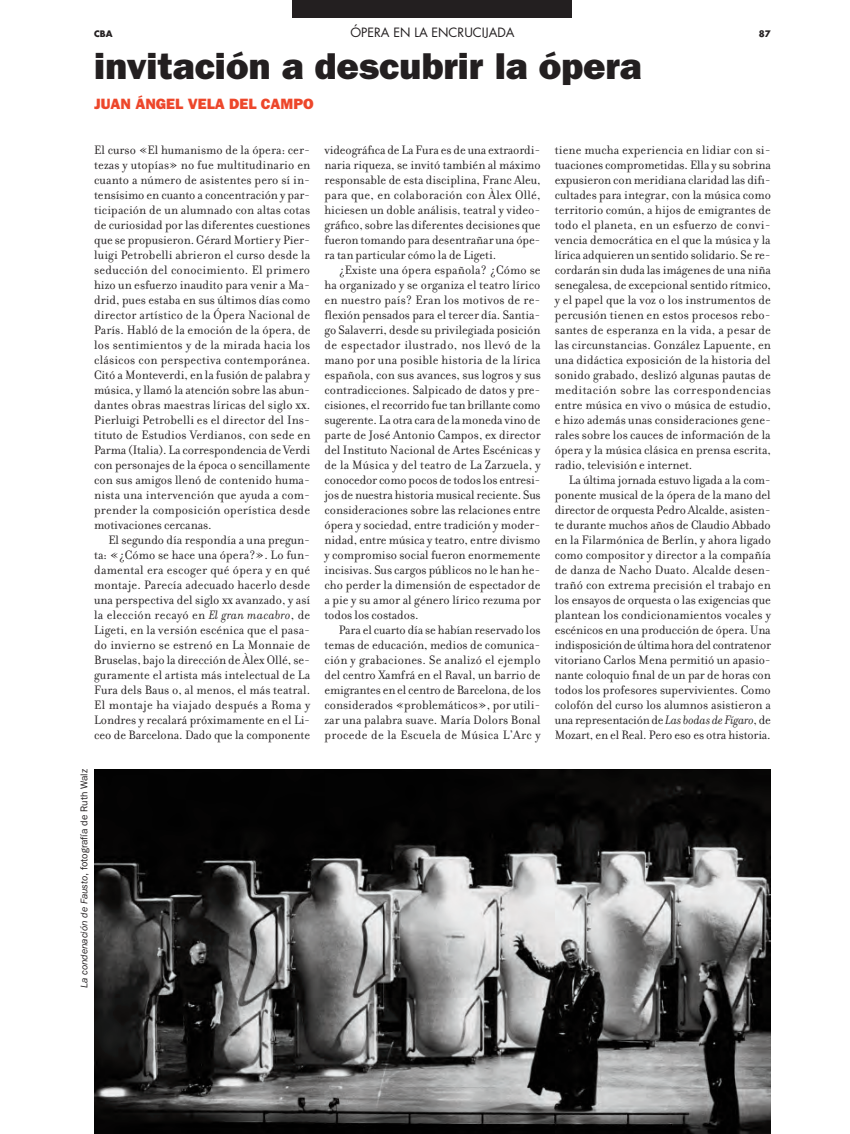
<style>
.page{position:relative;width:850px;height:1134px;background:#fff}
.page>*{position:absolute;margin:0;border:0;box-sizing:border-box;transform-origin:0 0}
.t1{font:37.5px "ITC Franklin Gothic Std Hvy";color:#231f20}
.t2{font:15px "ITC Franklin Gothic Std Hvy";color:#ed472b}
.t3{font:13.12px/15px "Filosofia";letter-spacing:-.005em;color:#231f20;text-align:justify}
.t4{font:12.5px "Futura";color:#231f20}
.t5{font:italic 10px "ITC Franklin Gothic Std";color:#231f20}
.t6{font:700 8.75px "Futura";color:#231f20}
.s1{font-family:"Filosofia Small Caps"}
.s2{font-style:italic}
.s3{font-style:normal}
</style>
<div class="page">
<div style="left:292px;top:0;width:280px;height:18px;background:#231f20"></div>
<img style="left:94px;top:769px;width:677px;height:365px">
<p class="t6" style="left:94px;top:28px;width:20px">CBA</p>
<p class="t4" style="left:351px;top:24px;width:166px">ÓPERA EN LA ENCRUCIJADA</p>
<p class="t6" style="left:759px;top:28px;width:13px">87</p>
<h1 class="t1" style="left:94px;top:44px;width:549px">invitación a descubrir la ópera</h1>
<p class="t2" style="left:94px;top:95px;width:72px">Juan Ángel</p>
<p class="t2" style="left:188px;top:95px;width:127px">Vela del Campo</p>
<p class="t3" style="left:94px;top:143px;width:218px">El curso «El humanismo de la ópera: cer&shy;tezas y utopías» no fue multitudinario en cuanto a número de asistentes pero sí in&shy;tensísimo en cuanto a concentración y par&shy;ticipación de un alumnado con altas cotas de curiosidad por las diferentes cuestiones que se propusieron. Gérard Mortier y Pier&shy;luigi Petrobelli abrieron el curso desde la seducción del conocimiento. El primero hizo un esfuerzo inaudito para venir a Ma&shy;drid, pues estaba en sus últimos días como director artístico de la Ópera Nacional de París. Habló de la emoción de la ópera, de los sentimientos y de la mirada hacia los clásicos con perspectiva contemporánea.<br>Citó a Monteverdi, en la fusión de palabra y música, y llamó la atención sobre las abun&shy;dantes obras maestras líricas del siglo <span class="s1">xx</span>.<br>Pierluigi Petrobelli es el director del Ins&shy;tituto de Estudios Verdianos, con sede en Parma (Italia). La correspondencia de Verdi con personajes de la época o sencillamente con sus amigos llenó de contenido huma&shy;nista una intervención que ayuda a com&shy;prender la composición operística desde motivaciones cercanas.</p>
<p class="t3" style="left:94px;top:533px;width:218px;text-indent:14px">El segundo día respondía a una pregun&shy;ta: «¿Cómo se hace una ópera?». Lo fun&shy;damental era escoger qué ópera y en qué montaje. Parecía adecuado hacerlo desde una perspectiva del siglo <span class="s1">xx</span> avanzado, y así la elección recayó en <span class="s2">El gran macabro</span>, de Ligeti, en la versión escénica que el pasa&shy;do invierno se estrenó en La Monnaie de Bruselas, bajo la dirección de Àlex Ollé, se&shy;guramente el artista más intelectual de La Fura dels Baus o, al menos, el más teatral.<br>El montaje ha viajado después a Roma y Londres y recalará próximamente en el Li&shy;ceo de Barcelona. Dado que la componente</p>
<p class="t5" style="left:79px;top:988px;width:221px;rotate:-90deg">La condenación de Fausto<span class="s3">, fotografía de Ruth Walz</span></p>
<p class="t3" style="left:324px;top:143px;width:218px">videográfica de La Fura es de una extraordi&shy;naria riqueza, se invitó también al máximo responsable de esta disciplina, Franc Aleu, para que, en colaboración con Àlex Ollé, hiciesen un doble análisis, teatral y video&shy;gráfico, sobre las diferentes decisiones que fueron tomando para desentrañar una ópe&shy;ra tan particular cómo la de Ligeti.</p>
<p class="t3" style="left:324px;top:263px;width:218px;text-indent:14px">¿Existe una ópera española? ¿Cómo se ha organizado y se organiza el teatro lírico en nuestro país? Eran los motivos de re&shy;flexión pensados para el tercer día. Santia&shy;go Salaverri, desde su privilegiada posición de espectador ilustrado, nos llevó de la mano por una posible historia de la lírica española, con sus avances, sus logros y sus contradicciones. Salpicado de datos y pre&shy;cisiones, el recorrido fue tan brillante como sugerente. La otra cara de la moneda vino de parte de José Antonio Campos, ex director del Instituto Nacional de Artes Escénicas y de la Música y del teatro de La Zarzuela, y conocedor como pocos de todos los entresi&shy;jos de nuestra historia musical reciente. Sus consideraciones sobre las relaciones entre ópera y sociedad, entre tradición y moder&shy;nidad, entre música y teatro, entre divismo y compromiso social fueron enormemente incisivas. Sus cargos públicos no le han he&shy;cho perder la dimensión de espectador de a pie y su amor al género lírico rezuma por todos los costados.</p>
<p class="t3" style="left:324px;top:623px;width:218px;text-indent:14px">Para el cuarto día se habían reservado los temas de educación, medios de comunica&shy;ción y grabaciones. Se analizó el ejemplo del centro Xamfrá en el Raval, un barrio de emigrantes en el centro de Barcelona, de los considerados «problemáticos», por utili&shy;zar una palabra suave. María Dolors Bonal procede de la Escuela de Música L’Arc y</p>
<p class="t3" style="left:555px;top:143px;width:218px">tiene mucha experiencia en lidiar con si&shy;tuaciones comprometidas. Ella y su sobrina expusieron con meridiana claridad las difi&shy;cultades para integrar, con la música como territorio común, a hijos de emigrantes de todo el planeta, en un esfuerzo de convi&shy;vencia democrática en el que la música y la lírica adquieren un sentido solidario. Se re&shy;cordarán sin duda las imágenes de una niña senegalesa, de excepcional sentido rítmico, y el papel que la voz o los instrumentos de percusión tienen en estos procesos rebo&shy;santes de esperanza en la vida, a pesar de las circunstancias. González Lapuente, en una didáctica exposición de la historia del sonido grabado, deslizó algunas pautas de meditación sobre las correspondencias entre música en vivo o música de estudio, e hizo además unas consideraciones gene&shy;rales sobre los cauces de información de la ópera y la música clásica en prensa escrita, radio, televisión e internet.</p>
<p class="t3" style="left:555px;top:473px;width:218px;text-indent:14px">La última jornada estuvo ligada a la com&shy;ponente musical de la ópera de la mano del director de orquesta Pedro Alcalde, asisten&shy;te durante muchos años de Claudio Abbado en la Filarmónica de Berlín, y ahora ligado como compositor y director a la compañía de danza de Nacho Duato. Alcalde desen&shy;trañó con extrema precisión el trabajo en los ensayos de orquesta o las exigencias que plantean los condicionamientos vocales y escénicos en una producción de ópera. Una indisposición de última hora del contratenor vitoriano Carlos Mena permitió un apasio&shy;nante coloquio final de un par de horas con todos los profesores supervivientes. Como colofón del curso los alumnos asistieron a una representación de <span class="s2">Las bodas de Fígaro</span>, de Mozart, en el Real. Pero eso es otra historia.</p>
</div>
